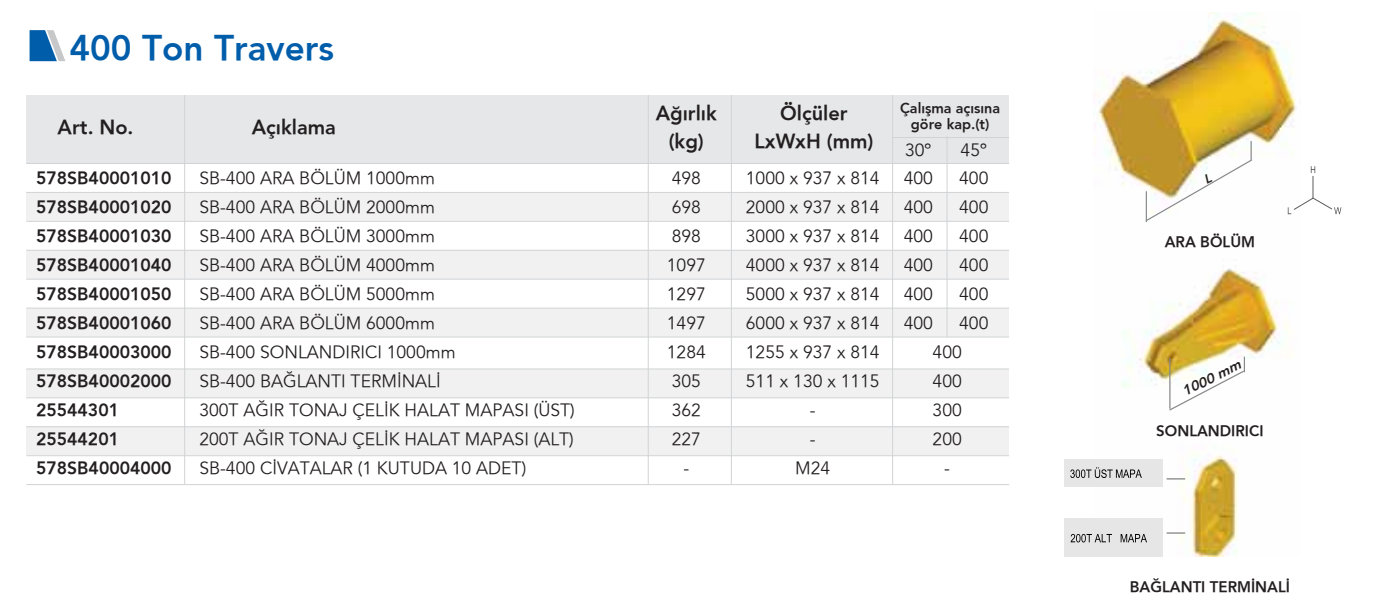
<style>
.page{position:relative;width:1399px;height:616px;background:#fff}
.page>*{position:absolute;margin:0;border:0;box-sizing:border-box;transform-origin:0 0}
.t1{font:800 35px "Avenir";color:#005daa}
.t2{font:800 20px/27.5px "Avenir";color:#231f20;text-align:center}
.t3{font:17.5px/29px "Avenir";color:#231f20;text-align:center}
.t4{font:800 17.5px/29px "Avenir";color:#231f20}
.t5{font:800 15px "Avenir";color:#231f20}
.t6{font:800 14.25px/16px "Avenir";color:#231f20;text-align:center}
.t7{font:italic 800 13.5px "Avenir";color:#231f20;scale:1.06 1}
</style>
<div class="page">
<img style="left:1093px;top:13px;width:203px;height:542px">
<svg style="left:30px;top:30px;width:35px;height:31px"></svg>
<svg style="left:1167px;top:356px;width:78px;height:55px"></svg>
<div style="left:1064px;top:518px;width:98px;height:38px;background:#e6e6e6"></div>
<div style="left:1064px;top:459px;width:98px;height:27px;background:#e6e6e6"></div>
<svg style="left:1070px;top:467px;width:71px;height:10px"></svg>
<svg style="left:1070px;top:534px;width:41px;height:8px"></svg>
<svg style="left:1120px;top:534px;width:26px;height:7px"></svg>
<svg style="left:1166px;top:532px;width:19px;height:1px"></svg>
<svg style="left:1166px;top:477px;width:19px;height:2px"></svg>
<svg style="left:1287px;top:166px;width:54px;height:48px"></svg>
<div style="left:26px;top:426px;width:983px;height:29px;background:#f1f1f2"></div>
<div style="left:26px;top:368px;width:983px;height:29px;background:#f1f1f2"></div>
<hr style="left:26px;top:368px;width:983px;height:1px;background:#d1d3d4">
<hr style="left:26px;top:397px;width:983px;height:1px;background:#d1d3d4">
<hr style="left:26px;top:426px;width:983px;height:1px;background:#d1d3d4">
<hr style="left:26px;top:455px;width:983px;height:1px;background:#d1d3d4">
<hr style="left:26px;top:483px;width:983px;height:1px;background:#d1d3d4">
<div style="left:26px;top:308px;width:983px;height:29px;background:#f1f1f2"></div>
<div style="left:26px;top:250px;width:983px;height:28px;background:#f1f1f2"></div>
<div style="left:26px;top:192px;width:983px;height:29px;background:#f1f1f2"></div>
<hr style="left:26px;top:192px;width:983px;height:1px;background:#d1d3d4">
<hr style="left:26px;top:221px;width:983px;height:1px;background:#d1d3d4">
<hr style="left:26px;top:249px;width:983px;height:1px;background:#d1d3d4">
<hr style="left:26px;top:278px;width:983px;height:1px;background:#d1d3d4">
<hr style="left:26px;top:307px;width:983px;height:1px;background:#d1d3d4">
<hr style="left:26px;top:336px;width:983px;height:1px;background:#d1d3d4">
<div style="left:26px;top:95px;width:983px;height:68px;background:#e6e7e8"></div>
<hr style="left:26px;top:163px;width:983px;height:1px;background:#d1d3d4">
<hr style="left:184px;top:95px;width:1px;height:389px;background:#d1d3d4">
<hr style="left:647px;top:95px;width:1px;height:389px;background:#d1d3d4">
<hr style="left:731px;top:95px;width:1px;height:389px;background:#d1d3d4">
<hr style="left:892px;top:95px;width:1px;height:389px;background:#d1d3d4">
<hr style="left:946px;top:135px;width:1px;height:202px;background:#d1d3d4">
<hr style="left:892px;top:137px;width:117px;height:1px;background:#d1d3d4">
<svg style="left:1144px;top:141px;width:109px;height:81px"></svg>
<p class="t1" style="left:69px;top:27px;width:266px">400 Ton Travers</p>
<p class="t2" style="left:58px;top:113px;width:77px">Art. No.</p>
<p class="t4" style="left:36px;top:163px;width:137px">578SB40001010<br>578SB40001020<br>578SB40001030<br>578SB40001040<br>578SB40001050<br>578SB40001060<br>578SB40003000<br>578SB40002000<br>25544301<br>25544201<br>578SB40004000</p>
<p class="t2" style="left:252px;top:113px;width:86px">Açıklama</p>
<p class="t3" style="left:199px;top:164px;width:377px;text-align:left">SB-400 ARA BÖLÜM 1000mm<br>SB-400 ARA BÖLÜM 2000mm<br>SB-400 ARA BÖLÜM 3000mm<br>SB-400 ARA BÖLÜM 4000mm<br>SB-400 ARA BÖLÜM 5000mm<br>SB-400 ARA BÖLÜM 6000mm<br>SB-400 SONLANDIRICI 1000mm<br>SB-400 BA⁄LANTI TERM‹NAL‹<br>300T A⁄IR TONAJ ÇEL‹K HALAT MAPASI (ÜST)<br>200T A⁄IR TONAJ ÇEL‹K HALAT MAPASI (ALT)<br>SB-400 C‹VATALAR (1 KUTUDA 10 ADET)</p>
<p class="t2" style="left:655px;top:99px;width:63px">Ağırlık (kg)</p>
<p class="t3" style="left:666px;top:164px;width:40px">498<br>698<br>898<br>1097<br>1297<br>1497<br>1284<br>305<br>362<br>227 -</p>
<p class="t2" style="left:754px;top:99px;width:120px">Ölçüler<br>LxWxH (mm)</p>
<p class="t3" style="left:745px;top:164px;width:135px">1000 x 937 x 814<br>2000 x 937 x 814<br>3000 x 937 x 814<br>4000 x 937 x 814<br>5000 x 937 x 814<br>6000 x 937 x 814<br>1255 x 937 x 814<br>511 x 130 x 1115 -<br>-<br>M24</p>
<p class="t6" style="left:900px;top:100px;width:101px">Çalışma açısına göre kap.(t)</p>
<p class="t3" style="left:903px;top:164px;width:31px;text-align:justify">400<br>400<br>400<br>400<br>400<br>400</p>
<p class="t3" style="left:959px;top:164px;width:31px;text-align:justify">400<br>400<br>400<br>400<br>400<br>400</p>
<p class="t3" style="left:905px;top:135px;width:28px">30º</p>
<p class="t3" style="left:960px;top:135px;width:28px">45º</p>
<p class="t3" style="left:932px;top:338px;width:31px">400<br>400<br>300<br>200 -</p>
<p class="t5" style="left:1164px;top:233px;width:92px">ARA BÖLÜM</p>
<p class="t7" style="left:1179px;top:384px;width:61px;rotate:-26deg">1000 mm</p>
<p class="t5" style="left:1156px;top:422px;width:109px">SONLANDIRICI</p>
<p class="t5" style="left:1129px;top:577px;width:162px">BA⁄LANTI TERM‹NAL‹</p>
</div>
